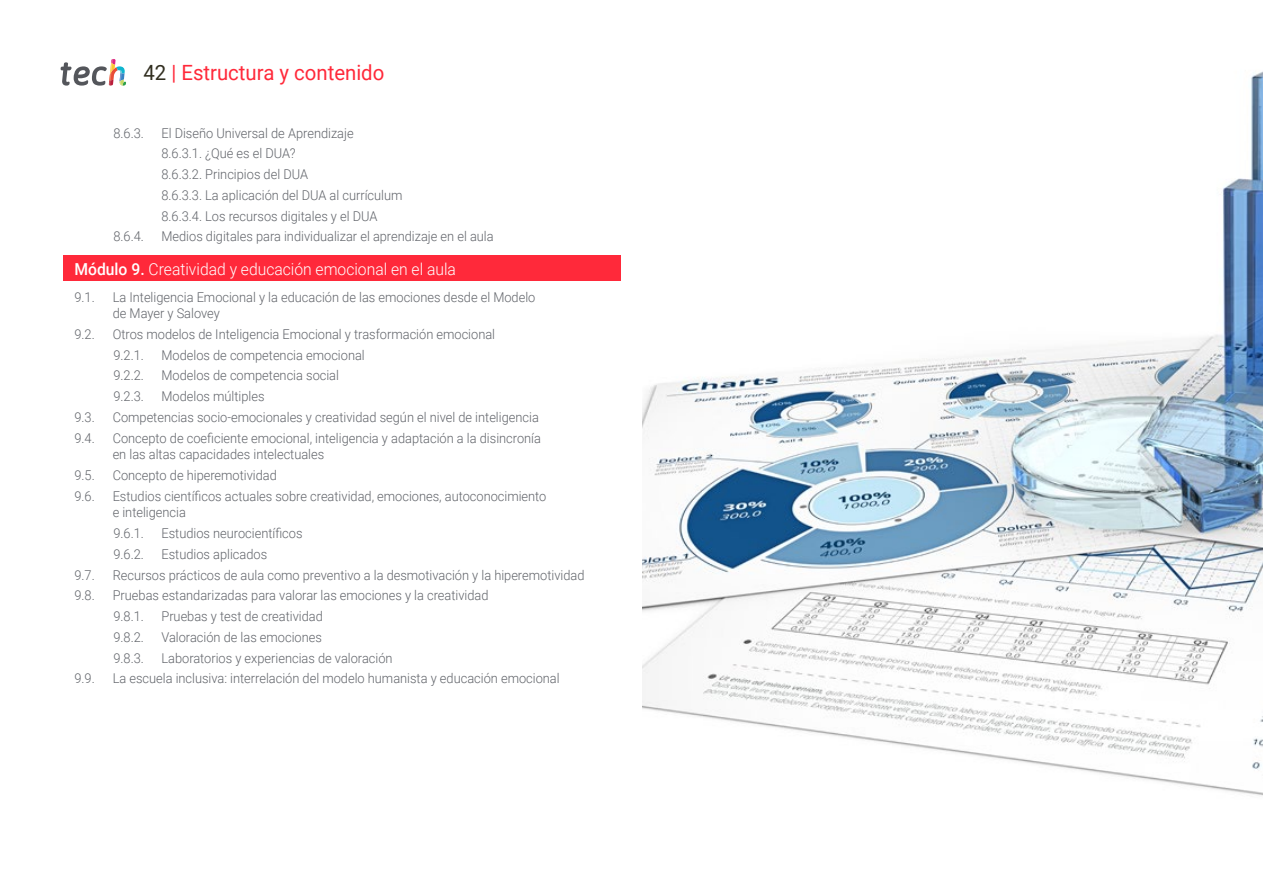
<style>
.page{position:relative;width:1263px;height:893px;background:#fff}
.page>*{position:absolute;margin:0;border:0;box-sizing:border-box;transform-origin:0 0}
.t1{font:21px "Roboto";color:#ff293a}
.t2{font:300 16.5px "Roboto";color:#fff;scale:.95 1}
.t3{font:300 13.5px/20.7px "Roboto";color:#61646a;scale:.95 1}
.s1{color:#312e20}
.s2{font-weight:500}
</style>
<div class="page">
<img style="left:642px;top:71px;width:621px;height:725px">
<div style="left:63px;top:256px;width:558px;height:25px;background:#ff293a"></div>
<svg style="left:61px;top:59px;width:65px;height:27px"></svg>
<h1 class="t1" style="left:144px;top:57px;width:242px"><span class="s1">42</span> | Estructura y contenido</h1>
<p class="t3" style="left:113px;top:122px;width:34px">8.6.3.</p>
<p class="t3" style="left:161px;top:122px;width:255px">El Diseño Universal de Aprendizaje<br>8.6.3.1. ¿Qué es el DUA?<br>8.6.3.2. Principios del DUA<br>8.6.3.3. La aplicación del DUA al currículum 8.6.3.4. Los recursos digitales y el DUA</p>
<p class="t3" style="left:113px;top:226px;width:34px">8.6.4.</p>
<p class="t3" style="left:161px;top:226px;width:351px">Medios digitales para individualizar el aprendizaje en el aula</p>
<p class="t2" style="left:74px;top:257px;width:403px"><span class="s2">Módulo 9.</span> Creatividad y educación emocional en el aula</p>
<p class="t3" style="left:74px;top:286px;width:23px">9.1.</p>
<p class="t3" style="left:113px;top:288px;width:446px;line-height:16.5px">La Inteligencia Emocional y la educación de las emociones desde el Modelo de Mayer y Salovey</p>
<p class="t3" style="left:74px;top:323px;width:23px">9.2.</p>
<p class="t3" style="left:113px;top:323px;width:404px">Otros modelos de Inteligencia Emocional y trasformación emocional<br>9.2.1.</p>
<p class="t3" style="left:161px;top:344px;width:216px">Modelos de competencia emocional</p>
<p class="t3" style="left:113px;top:365px;width:34px">9.2.2.</p>
<p class="t3" style="left:161px;top:365px;width:188px">Modelos de competencia social</p>
<p class="t3" style="left:113px;top:386px;width:34px">9.2.3.</p>
<p class="t3" style="left:161px;top:386px;width:110px">Modelos múltiples</p>
<p class="t3" style="left:74px;top:406px;width:23px">9.3.</p>
<p class="t3" style="left:113px;top:406px;width:450px">Competencias socio-emocionales y creatividad según el nivel de inteligencia</p>
<p class="t3" style="left:74px;top:427px;width:23px">9.4.</p>
<p class="t3" style="left:113px;top:429px;width:452px;line-height:16.5px">Concepto de coeficiente emocional, inteligencia y adaptación a la disincronía en las altas capacidades intelectuales</p>
<p class="t3" style="left:74px;top:464px;width:23px">9.5.</p>
<p class="t3" style="left:113px;top:464px;width:174px">Concepto de hiperemotividad</p>
<p class="t3" style="left:74px;top:485px;width:23px">9.6.</p>
<p class="t3" style="left:113px;top:487px;width:458px;line-height:16.5px">Estudios científicos actuales sobre creatividad, emociones, autoconocimiento e inteligencia</p>
<p class="t3" style="left:113px;top:522px;width:34px">9.6.1.</p>
<p class="t3" style="left:161px;top:522px;width:150px">Estudios neurocientíficos</p>
<p class="t3" style="left:113px;top:543px;width:34px">9.6.2.</p>
<p class="t3" style="left:161px;top:543px;width:113px">Estudios aplicados</p>
<p class="t3" style="left:74px;top:564px;width:23px">9.7.</p>
<p class="t3" style="left:113px;top:564px;width:498px">Recursos prácticos de aula como preventivo a la desmotivación y la hiperemotividad</p>
<p class="t3" style="left:74px;top:585px;width:23px">9.8.</p>
<p class="t3" style="left:113px;top:585px;width:397px">Pruebas estandarizadas para valorar las emociones y la creatividad<br>9.8.1.</p>
<p class="t3" style="left:161px;top:605px;width:171px">Pruebas y test de creatividad</p>
<p class="t3" style="left:113px;top:626px;width:34px">9.8.2.</p>
<p class="t3" style="left:161px;top:626px;width:170px">Valoración de las emociones</p>
<p class="t3" style="left:113px;top:647px;width:34px">9.8.3.</p>
<p class="t3" style="left:161px;top:647px;width:245px">Laboratorios y experiencias de valoración</p>
<p class="t3" style="left:74px;top:668px;width:23px">9.9.</p>
<p class="t3" style="left:113px;top:668px;width:472px">La escuela inclusiva: interrelación del modelo humanista y educación emocional</p>
</div>
